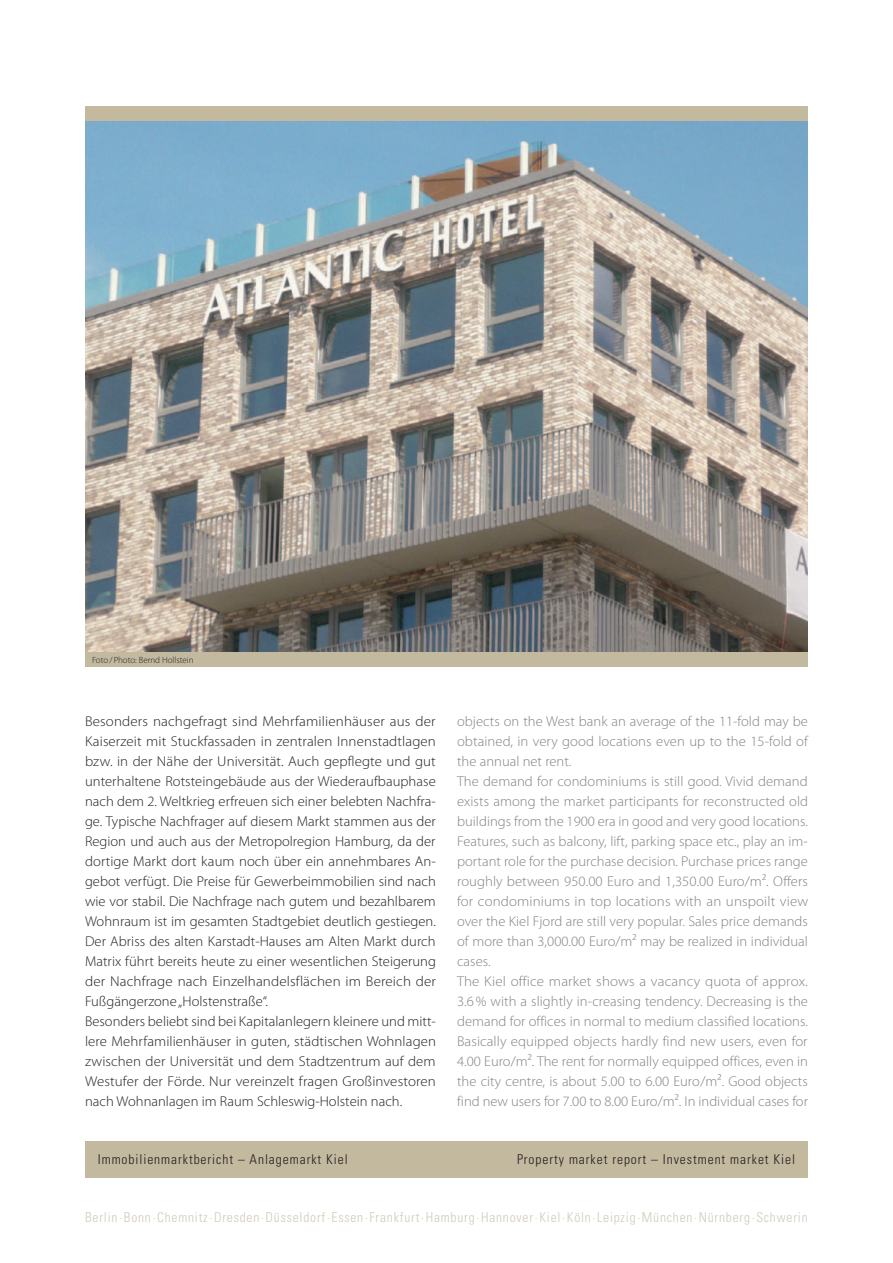
<style>
.page{position:relative;width:893px;height:1263px;background:#fff}
.page>*{position:absolute;margin:0;border:0;box-sizing:border-box;transform-origin:0 0}
.t1{font:300 14.25px/20px "Myriad Pro";color:#231f20;scale:1.05 1}
.t2{font:300 14.25px/20px "Myriad Pro";color:#808285}
.t3{font:300 condensed 13.5px "Univers LT Std";letter-spacing:.06em;color:#d1cbb7}
.t4{font:300 condensed 13.5px "Univers LT Std";letter-spacing:.07em;color:#231f20}
.t5{font:300 9px "Myriad Pro";color:#231f20}
</style>
<div class="page">
<div style="left:85px;top:1142px;width:723px;height:36px;background:#c3b99f"></div>
<img style="left:85px;top:120px;width:723px;height:532px">
<div style="left:85px;top:652px;width:723px;height:14px;background:#c3b99f"></div>
<div style="left:85px;top:106px;width:723px;height:14px;background:#c3b99f"></div>
<p class="t5" style="left:92px;top:655px;width:103px">Foto/Photo: Bernd Hollstein</p>
<p class="t1" style="left:85px;top:712px;width:336px">Besonders nachgefragt sind Mehrfamilienhäuser aus der Kaiserzeit mit Stuckfassaden in zentralen Innenstadtlagen bzw. in der Nähe der Universität. Auch gepflegte und gut unterhaltene Rotsteingebäude aus der Wiederaufbauphase nach dem 2. Weltkrieg erfreuen sich einer belebten Nachfra&shy;ge. Typische Nachfrager auf diesem Markt stammen aus der Region und auch aus der Metropolregion Hamburg, da der dortige Markt dort kaum noch über ein annehmbares An&shy;gebot verfügt. Die Preise für Gewerbeimmobilien sind nach wie vor stabil. Die Nachfrage nach gutem und bezahlbarem Wohnraum ist im gesamten Stadtgebiet deutlich gestiegen.<br>Der Abriss des alten Karstadt-Hauses am Alten Markt durch Matrix führt bereits heute zu einer wesentlichen Steigerung der Nachfrage nach Einzelhandelsflächen im Bereich der Fußgängerzone „Holstenstraße“.<br>Besonders beliebt sind bei Kapitalanlegern kleinere und mitt&shy;lere Mehrfamilienhäuser in guten, städtischen Wohnlagen zwischen der Universität und dem Stadtzentrum auf dem Westufer der Förde. Nur vereinzelt fragen Großinvestoren nach Wohnanlagen im Raum Schleswig-Holstein nach.</p>
<p class="t2" style="left:457px;top:712px;width:353px">objects on the West bank an average of the 11-fold may be obtained, in very good locations even up to the 15-fold of the annual net rent.<br>The demand for condominiums is still good. Vivid demand exists among the market participants for reconstructed old buildings from the 1900 era in good and very good locations.<br>Features, such as balcony, lift, parking space etc., play an im&shy;portant role for the purchase decision. Purchase prices range roughly between 950.00 Euro and 1,350.00 Euro/m². Offers for condominiums in top locations with an unspoilt view over the Kiel Fjord are still very popular. Sales price demands of more than 3,000.00 Euro/m² may be realized in individual cases.<br>The Kiel office market shows a vacancy quota of approx.<br>3.6% with a slightly in-creasing tendency. Decreasing is the demand for offices in normal to medium classified locations.<br>Basically equipped objects hardly find new users, even for 4.00 Euro/m². The rent for normally equipped offices, even in the city centre, is about 5.00 to 6.00 Euro/m². Good objects find new users for 7.00 to 8.00 Euro/m². In individual cases for</p>
<p class="t4" style="left:98px;top:1151px;width:251px">Immobilienmarktbericht – Anlagemarkt Kiel</p>
<p class="t4" style="left:517px;top:1151px;width:280px">Property market report – Investment market Kiel</p>
<p class="t3" style="left:85px;top:1209px;width:724px">Berlin · Bonn · Chemnitz · Dresden · Düsseldorf · Essen · Frankfurt · Hamburg · Hannover · Kiel · Köln · Leipzig · München · Nürnberg · Schwerin</p>
</div>
